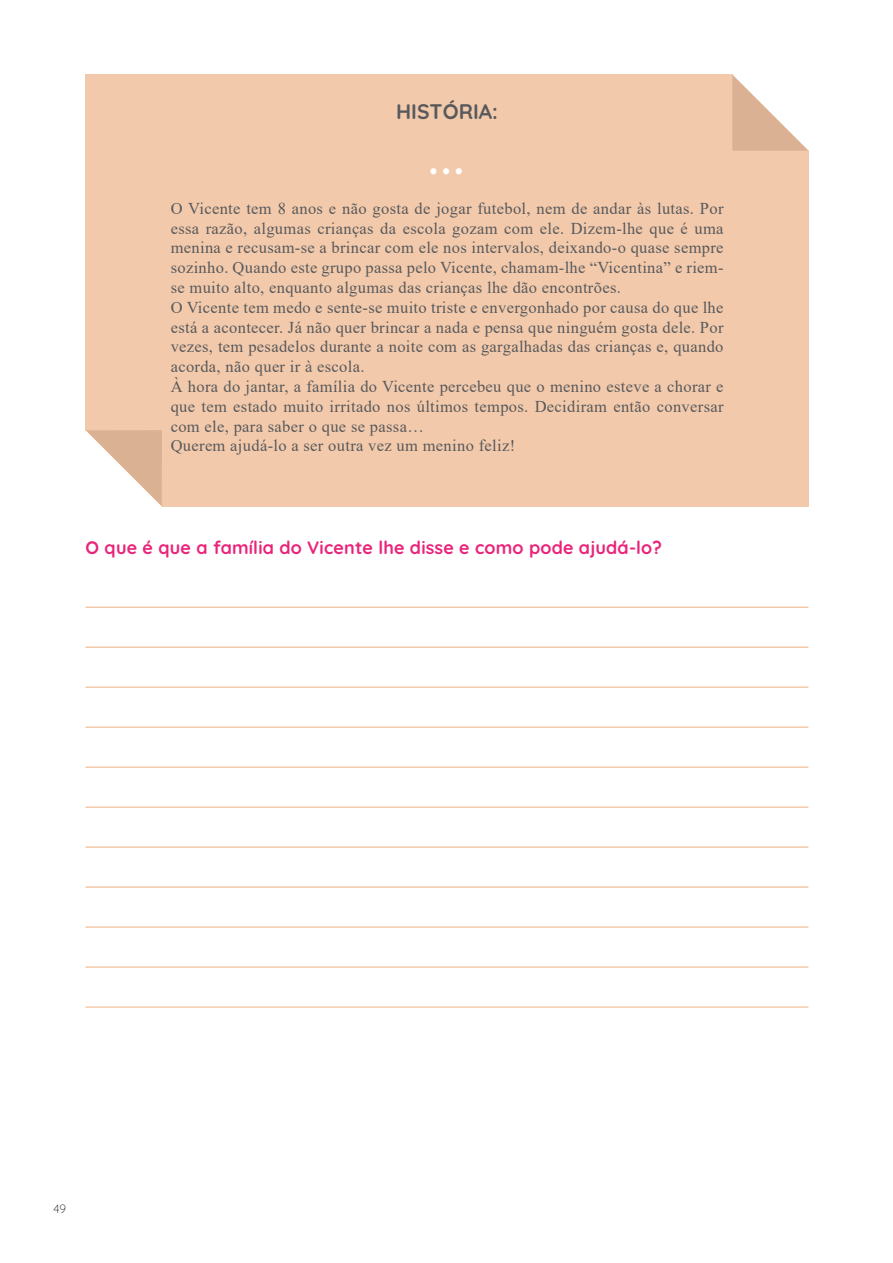
<style>
.page{position:relative;width:893px;height:1263px;background:#fff}
.page>*{position:absolute;margin:0;border:0;box-sizing:border-box;transform-origin:0 0}
.t1{font:45px "Anydore";color:#fff}
.t2{font:700 21px "Quicksand";color:#59595c}
.t3{font:700 18px "Quicksand";letter-spacing:.01em;color:#e9247a}
.t4{font:16.5px/19.8px "Times New Roman";letter-spacing:.02em;color:#59595c}
.t5{font:300 12px "Quicksand";color:#231f20}
</style>
<div class="page">
<div style="left:86px;top:74px;width:722px;height:432px;background:#f2caab"></div>
<svg style="left:732px;top:74px;width:77px;height:77px;background:#edd8c9"></svg>
<svg style="left:85px;top:430px;width:77px;height:77px;background:#edd8c9"></svg>
<hr style="left:86px;top:606px;width:722px;height:2px;background:#f2caab">
<hr style="left:86px;top:686px;width:722px;height:2px;background:#f2caab">
<hr style="left:86px;top:766px;width:722px;height:2px;background:#f2caab">
<hr style="left:86px;top:846px;width:722px;height:2px;background:#f2caab">
<hr style="left:86px;top:926px;width:722px;height:2px;background:#f2caab">
<hr style="left:86px;top:1006px;width:722px;height:2px;background:#f2caab">
<hr style="left:86px;top:966px;width:722px;height:2px;background:#f2caab">
<hr style="left:86px;top:886px;width:722px;height:2px;background:#f2caab">
<hr style="left:86px;top:806px;width:722px;height:2px;background:#f2caab">
<hr style="left:86px;top:726px;width:722px;height:2px;background:#f2caab">
<hr style="left:86px;top:646px;width:722px;height:2px;background:#f2caab">
<p class="t2" style="left:396px;top:94px;width:103px">HISTÓRIA:</p>
<h1 class="t1" style="left:429px;top:132px;width:38px">...</h1>
<p class="t4" style="left:171px;top:198px;width:554px">O Vicente tem 8 anos e não gosta de jogar futebol, nem de andar às lutas. Por essa razão, algumas crianças da escola gozam com ele. Dizem-lhe que é uma menina e recusam-se a brincar com ele nos intervalos, deixando-o quase sempre sozinho. Quando este grupo passa pelo Vicente, chamam-lhe “Vicentina” e riem&shy;se muito alto, enquanto algumas das crianças lhe dão encontrões.<br>O Vicente tem medo e sente-se muito triste e envergonhado por causa do que lhe está a acontecer. Já não quer brincar a nada e pensa que ninguém gosta dele. Por vezes, tem pesadelos durante a noite com as gargalhadas das crianças e, quando acorda, não quer ir à escola.<br>À hora do jantar, a família do Vicente percebeu que o menino esteve a chorar e que tem estado muito irritado nos últimos tempos. Decidiram então conversar com ele, para saber o que se passa…<br>Querem ajudá-lo a ser outra vez um menino feliz!</p>
<p class="t3" style="left:86px;top:533px;width:578px">O que é que a família do Vicente lhe disse e como pode ajudá-lo?</p>
<p class="t5" style="left:54px;top:1199px;width:14px">49</p>
</div>
